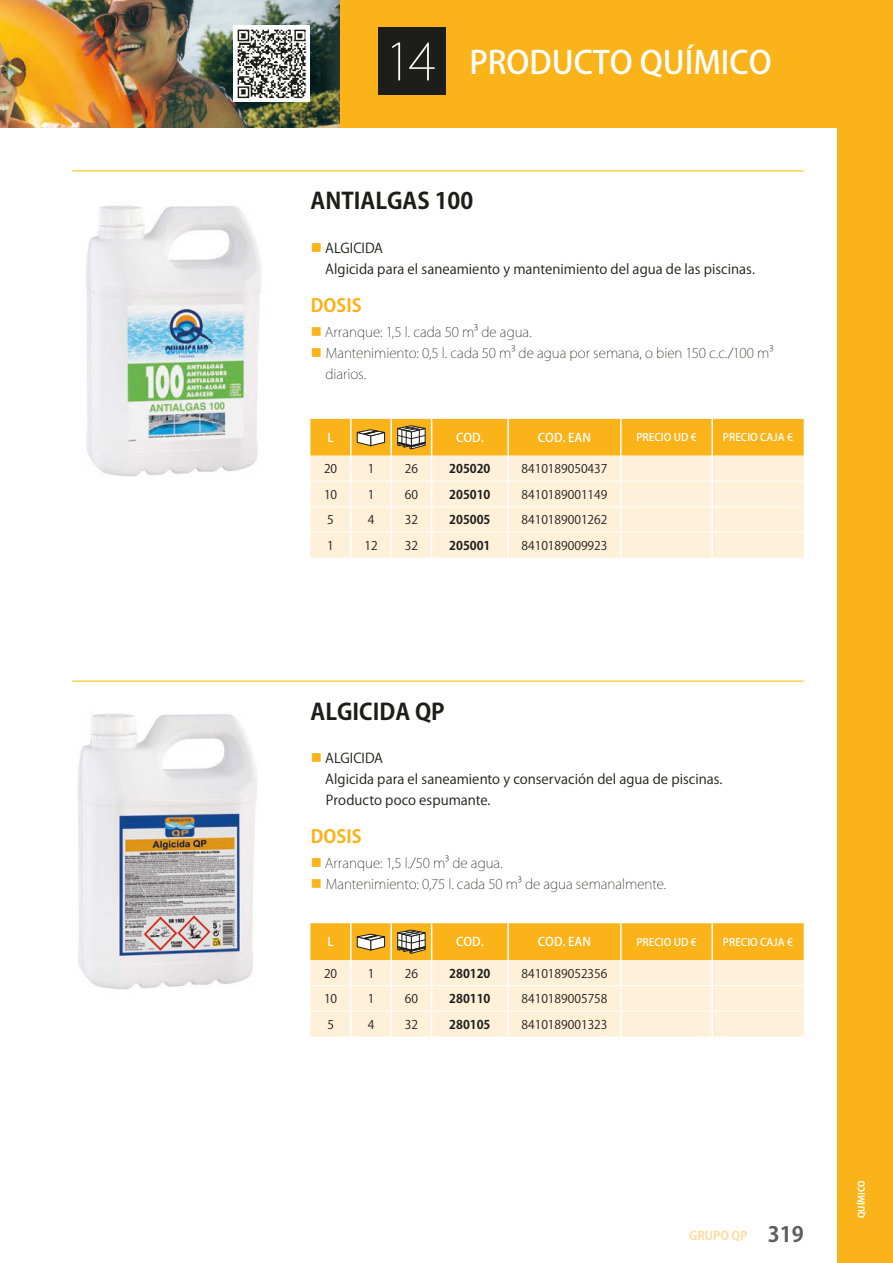
<style>
.page{position:relative;width:893px;height:1263px;background:#fff}
.page>*{position:absolute;margin:0;border:0;box-sizing:border-box;transform-origin:0 0}
.t1{font:500 31.5px "Koz Go Pr 6 N";color:#fff}
.QP-titulo_grande_15{font:700 22.5px "Koz Go Pr 6 N";color:#1d1d1b}
.QP-dosis{font:700 18px "Koz Go Pr 6 N";color:#fab319}
.t2{font:200 13.5px/21px "Koz Go Pr 6 N";letter-spacing:-.005em;color:#1d1d1b}
.t3{font:13.5px/21px "Koz Go Pr 6 N";color:#1d1d1b}
.QP-centrado_celda{font:12px "Koz Go Pr 6 N";color:#1d1d1b}
.QP-centrado_celda-2{font:700 12px "Koz Go Pr 6 N";color:#1d1d1b}
.QP_-_cabeceratabla_8{font:500 12px "Koz Go Pr 6 N";color:#fff}
.t4{font:700 12px "Koz Go Pr 6 N";color:#fcc662}
.QP_-_cabeceratabla_7{font:500 10.5px "Koz Go Pr 6 N";color:#fff}
.t5{font:700 9px "Koz Go Pr 6 N";color:#fff}
.s1{font-weight:200;font-size:51px}
.s2{font-size:21px;color:#5f5e5e}
</style>
<div class="page">
<img style="left:0;top:0;width:340px;height:128px">
<div style="left:340px;top:0;width:553px;height:128px;background:#fab319"></div>
<div style="left:378px;top:28px;width:68px;height:67px;background:#1d1d1b"></div>
<div style="left:234px;top:26px;width:76px;height:76px;background:#fff"></div>
<img style="left:237px;top:29px;width:70px;height:70px">
<div style="left:838px;top:0;width:55px;height:1263px;background:#fab319"></div>
<hr style="left:72px;top:170px;width:732px;height:2px;background:#f8d54b">
<hr style="left:72px;top:680px;width:732px;height:2px;background:#f8d54b">
<img style="left:86px;top:205px;width:175px;height:272px">
<img style="left:77px;top:714px;width:180px;height:275px">
<svg style="left:310px;top:419px;width:494px;height:139px;background:#fce0ab"></svg>
<svg style="left:310px;top:923px;width:494px;height:113px;background:#fbdc9e"></svg>
<h1 class="t1" style="left:385px;top:45px;width:388px"><span class="s1">14</span> PRODUCTO QUÍMICO</h1>
<p class="QP-titulo_grande_15" style="left:310px;top:189px;width:164px">ANTIALGAS 100</p>
<p class="t3" style="left:325px;top:237px;width:431px">ALGICIDA<br>Algicida para el saneamiento y mantenimiento del agua de las piscinas.</p>
<p class="QP-dosis" style="left:311px;top:295px;width:52px">DOSIS</p>
<p class="t2" style="left:325px;top:322px;width:208px">Arranque: 1,5 l. cada 50 m³ de agua.</p>
<p class="t2" style="left:325px;top:343px;width:449px">Mantenimiento: 0,5 l. cada 50 m³ de agua por semana, o bien 150 c.c./100 m³ diarios.</p>
<p class="QP_-_cabeceratabla_8" style="left:328px;top:431px;width:8px">L</p>
<p class="QP_-_cabeceratabla_8" style="left:456px;top:431px;width:29px">COD.</p>
<p class="QP_-_cabeceratabla_8" style="left:538px;top:431px;width:55px">COD. EAN</p>
<p class="QP_-_cabeceratabla_7" style="left:636px;top:432px;width:62px">PRECIO UD €</p>
<p class="QP_-_cabeceratabla_7" style="left:723px;top:432px;width:72px">PRECIO CAJA €</p>
<p class="QP-centrado_celda" style="left:324px;top:462px;width:15px">20</p>
<p class="QP-centrado_celda" style="left:368px;top:462px;width:8px">1</p>
<p class="QP-centrado_celda" style="left:405px;top:462px;width:15px">26</p>
<p class="QP-centrado_celda-2" style="left:449px;top:462px;width:43px">205020</p>
<p class="QP-centrado_celda" style="left:521px;top:462px;width:87px">8410189050437</p>
<p class="QP-centrado_celda" style="left:324px;top:488px;width:15px">10</p>
<p class="QP-centrado_celda" style="left:368px;top:488px;width:8px">1</p>
<p class="QP-centrado_celda" style="left:405px;top:488px;width:15px">60</p>
<p class="QP-centrado_celda-2" style="left:449px;top:488px;width:43px">205010</p>
<p class="QP-centrado_celda" style="left:521px;top:488px;width:87px">8410189001149</p>
<p class="QP-centrado_celda" style="left:327px;top:513px;width:8px">5</p>
<p class="QP-centrado_celda" style="left:368px;top:513px;width:8px">4</p>
<p class="QP-centrado_celda" style="left:405px;top:513px;width:15px">32</p>
<p class="QP-centrado_celda-2" style="left:449px;top:513px;width:43px">205005</p>
<p class="QP-centrado_celda" style="left:521px;top:513px;width:87px">8410189001262</p>
<p class="QP-centrado_celda" style="left:327px;top:539px;width:8px">1</p>
<p class="QP-centrado_celda" style="left:364px;top:539px;width:15px">12</p>
<p class="QP-centrado_celda" style="left:405px;top:539px;width:15px">32</p>
<p class="QP-centrado_celda-2" style="left:449px;top:539px;width:43px">205001</p>
<p class="QP-centrado_celda" style="left:521px;top:539px;width:87px">8410189009923</p>
<p class="QP-titulo_grande_15" style="left:310px;top:699px;width:136px">ALGICIDA QP</p>
<p class="t3" style="left:325px;top:748px;width:399px">ALGICIDA<br>Algicida para el saneamiento y conservación del agua de piscinas.<br>Producto poco espumante.</p>
<p class="QP-dosis" style="left:311px;top:826px;width:52px">DOSIS</p>
<p class="t2" style="left:325px;top:853px;width:179px">Arranque: 1,5 l./50 m³ de agua.</p>
<p class="t2" style="left:326px;top:874px;width:342px">Mantenimiento: 0,75 l. cada 50 m³ de agua semanalmente.</p>
<p class="QP_-_cabeceratabla_8" style="left:328px;top:935px;width:8px">L</p>
<p class="QP_-_cabeceratabla_8" style="left:456px;top:935px;width:29px">COD.</p>
<p class="QP_-_cabeceratabla_8" style="left:538px;top:935px;width:55px">COD. EAN</p>
<p class="QP_-_cabeceratabla_7" style="left:636px;top:936px;width:62px">PRECIO UD €</p>
<p class="QP_-_cabeceratabla_7" style="left:723px;top:936px;width:72px">PRECIO CAJA €</p>
<p class="QP-centrado_celda" style="left:324px;top:966px;width:15px">20</p>
<p class="QP-centrado_celda" style="left:368px;top:966px;width:8px">1</p>
<p class="QP-centrado_celda" style="left:405px;top:966px;width:15px">26</p>
<p class="QP-centrado_celda-2" style="left:449px;top:966px;width:43px">280120</p>
<p class="QP-centrado_celda" style="left:521px;top:966px;width:87px">8410189052356</p>
<p class="QP-centrado_celda" style="left:324px;top:992px;width:15px">10</p>
<p class="QP-centrado_celda" style="left:368px;top:992px;width:8px">1</p>
<p class="QP-centrado_celda" style="left:405px;top:992px;width:15px">60</p>
<p class="QP-centrado_celda-2" style="left:449px;top:992px;width:43px">280110</p>
<p class="QP-centrado_celda" style="left:521px;top:992px;width:87px">8410189005758</p>
<p class="QP-centrado_celda" style="left:327px;top:1017px;width:8px">5</p>
<p class="QP-centrado_celda" style="left:368px;top:1017px;width:8px">4</p>
<p class="QP-centrado_celda" style="left:405px;top:1017px;width:15px">32</p>
<p class="QP-centrado_celda-2" style="left:449px;top:1017px;width:43px">280105</p>
<p class="QP-centrado_celda" style="left:521px;top:1017px;width:87px">8410189001323</p>
<p class="t4" style="left:689px;top:1228px;width:116px">GRUPO QP <span class="s2">319</span></p>
<p class="t5" style="left:856px;top:1218px;width:39px;rotate:-90deg">QUÍMICO</p>
</div>
